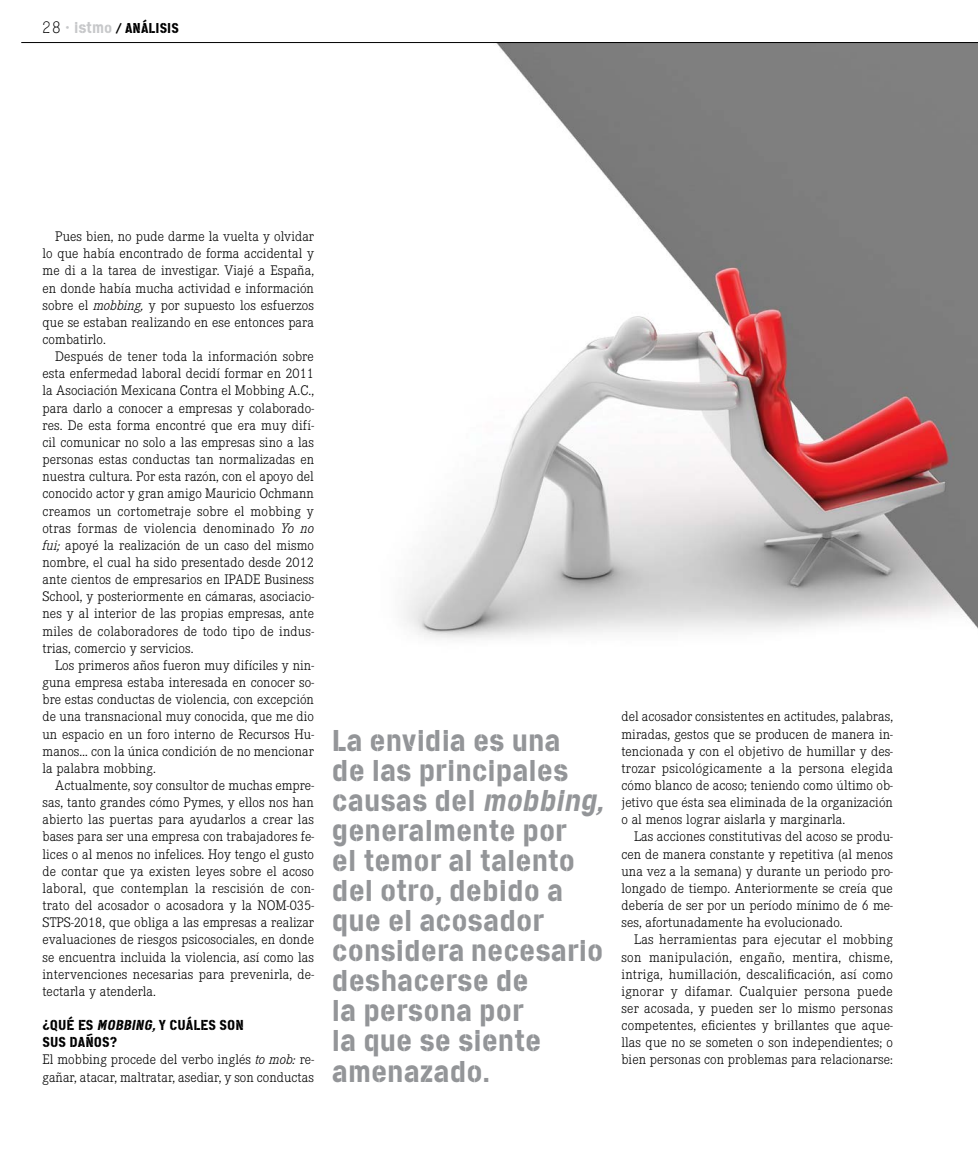
<style>
.page{position:relative;width:978px;height:1170px;background:#fff}
.page>*{position:absolute;margin:0;border:0;box-sizing:border-box;transform-origin:0 0}
.t1{font:30px/30px "Cargo";color:#939598}
.t2{font:300 14.4px/17.1px "Corporate E";letter-spacing:.005em;color:#000;text-align:justify}
.t3{font:14.4px/17.1px "Cargo";letter-spacing:.005em;color:#000}
.t4{font:14.25px "Cargo";letter-spacing:.005em;color:#000}
.s1{font-family:"Numbers Revenue";font-size:16.5px}
.s2{font-family:"Zimmer";font-weight:500;font-size:15.75px;color:#c7c8ca}
.s3{font-size:15.75px;color:#c7c8ca}
.s4{font-size:15px;color:#c7c8ca}
.s5{font-size:13.5px}
.s6{font-style:italic}
</style>
<div class="page">
<img style="left:332px;top:43px;width:646px;height:596px">
<hr style="left:21px;top:42px;width:957px;height:1px;background:#000">
<p class="t4" style="left:41px;top:19px;width:139px"><span class="s1">28</span> <span class="s2">•</span> <span class="s3">istm</span><span class="s4">o</span> <span class="s5">/</span> ANÁLISIS</p>
<p class="t2" style="left:43px;top:227px;width:273px;text-indent:13px">Pues bien, no pude darme la vuelta y olvidar lo que había encontrado de forma accidental y me di a la tarea de investigar. Viajé a España, en donde había mucha actividad e información sobre el <span class="s6">mobbing,</span> y por supuesto los esfuerzos que se estaban realizando en ese entonces para combatirlo.</p>
<p class="t2" style="left:43px;top:347px;width:273px;text-indent:13px">Después de tener toda la información sobre esta enfermedad laboral decidí formar en 2011 la Asociación Mexicana Contra el Mobbing A.C., para darlo a conocer a empresas y colaborado&shy;res. De esta forma encontré que era muy difí&shy;cil comunicar no solo a las empresas sino a las personas estas conductas tan normalizadas en nuestra cultura. Por esta razón, con el apoyo del conocido actor y gran amigo Mauricio Ochmann creamos un cortometraje sobre el mobbing y otras formas de violencia denominado <span class="s6">Yo no fui;</span> apoyé la realización de un caso del mismo nombre, el cual ha sido presentado desde 2012 ante cientos de empresarios en IPADE Business School, y posteriormente en cámaras, asociacio&shy;nes y al interior de las propias empresas, ante miles de colaboradores de todo tipo de indus&shy;trias, comercio y servicios.</p>
<p class="t2" style="left:43px;top:656px;width:273px;text-indent:13px">Los primeros años fueron muy difíciles y nin&shy;guna empresa estaba interesada en conocer so&shy;bre estas conductas de violencia, con excepción de una transnacional muy conocida, que me dio un espacio en un foro interno de Recursos Hu&shy;manos… con la única condición de no mencionar la palabra mobbing.</p>
<p class="t2" style="left:43px;top:776px;width:273px;text-indent:13px">Actualmente, soy consultor de muchas empre&shy;sas, tanto grandes cómo Pymes, y ellos nos han abierto las puertas para ayudarlos a crear las bases para ser una empresa con trabajadores fe&shy;lices o al menos no infelices. Hoy tengo el gusto de contar que ya existen leyes sobre el acoso laboral, que contemplan la rescisión de con&shy;trato del acosador o acosadora y la NOM-035- STPS-2018, que obliga a las empresas a realizar evaluaciones de riesgos psicosociales, en donde se encuentra incluida la violencia, así como las intervenciones necesarias para prevenirla, de&shy;tectarla y atenderla.</p>
<p class="t3" style="left:43px;top:1016px;width:203px">¿QUÉ ES <span class="s6">MOBBING,</span>Y CUÁLES SON<br>SUS DAÑOS?</p>
<p class="t2" style="left:43px;top:1050px;width:273px">El mobbing procede del verbo inglés <span class="s6">to mob:</span> re&shy;gañar, atacar, maltratar, asediar, y son conductas</p>
<h1 class="t1" style="left:332px;top:725px;width:280px">La envidia es una<br>de las principales causas del <span class="s6">mobbing, </span>generalmente por<br>el temor al talento del otro, debido a que el acosador considera necesario deshacerse de<br>la persona por<br>la que se siente amenazado.</h1>
<p class="t2" style="left:621px;top:707px;width:273px">del acosador consistentes en actitudes, palabras, miradas, gestos que se producen de manera in&shy;tencionada y con el objetivo de humillar y des&shy;trozar psicológicamente a la persona elegida cómo blanco de acoso; teniendo como último ob&shy;jetivo que ésta sea eliminada de la organización o al menos lograr aislarla y marginarla.</p>
<p class="t2" style="left:621px;top:827px;width:273px;text-indent:13px">Las acciones constitutivas del acoso se produ&shy;cen de manera constante y repetitiva (al menos una vez a la semana) y durante un periodo pro&shy;longado de tiempo. Anteriormente se creía que debería de ser por un período mínimo de 6 me&shy;ses, afortunadamente ha evolucionado.</p>
<p class="t2" style="left:621px;top:930px;width:273px;text-indent:13px">Las herramientas para ejecutar el mobbing son manipulación, engaño, mentira, chisme, intriga, humillación, descalificación, así como ignorar y difamar. Cualquier persona puede ser acosada, y pueden ser lo mismo personas competentes, eficientes y brillantes que aque&shy;llas que no se someten o son independientes; o bien personas con problemas para relacionarse:</p>
</div>
